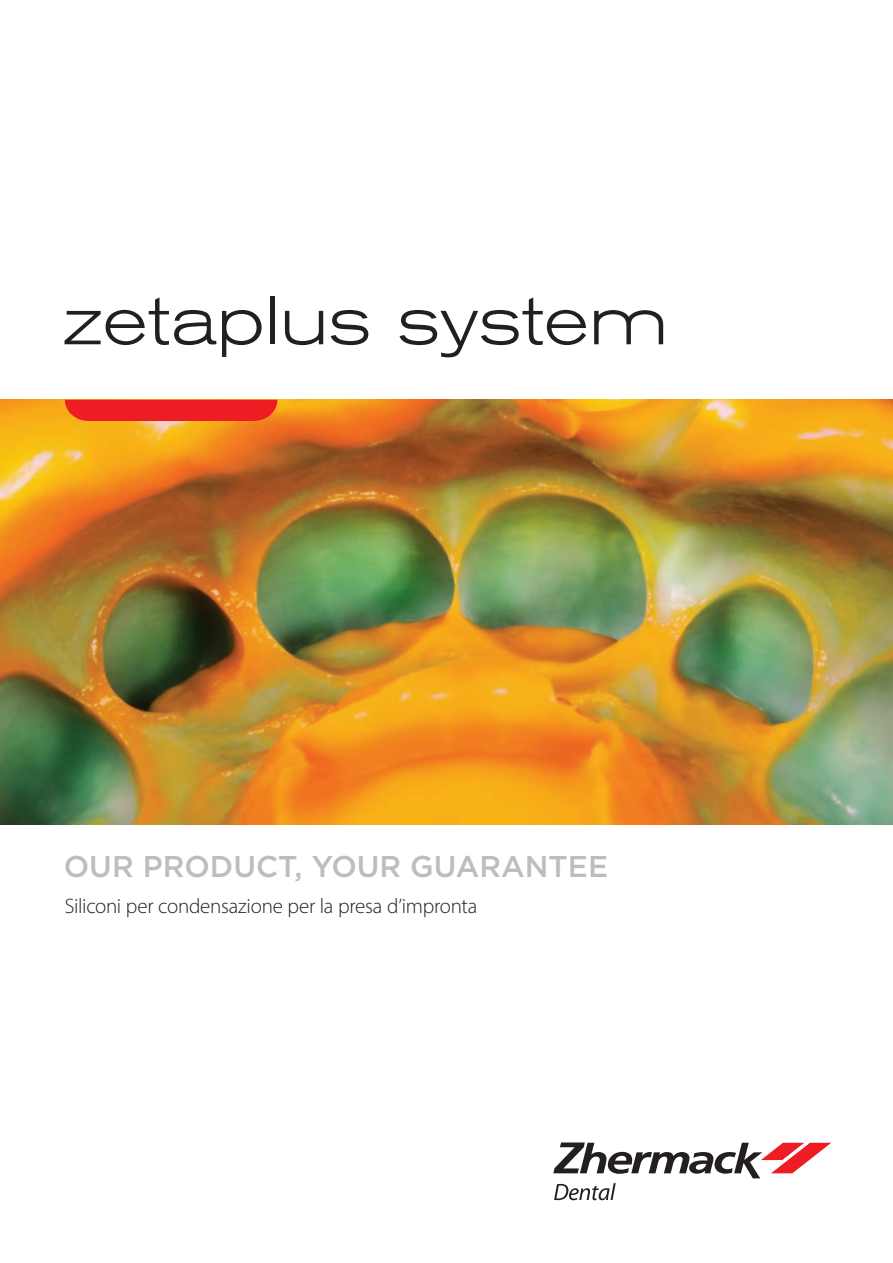
<style>
.page{position:relative;width:893px;height:1263px;background:#fff}
.page>*{position:absolute;margin:0;border:0;box-sizing:border-box;transform-origin:0 0}
.t1{font:300 expanded 67.5px "Akzidenz Grotesk BE";letter-spacing:.01em;color:#231f20}
.h1_white{font:500 30px "Gotham";color:#bcbdc0}
.t2{font:300 21px "Myriad Pro";letter-spacing:-.01em;color:#231f20}
</style>
<div class="page">
<img style="left:0;top:400px;width:893px;height:425px">
<div style="left:65px;top:400px;width:212px;height:21px;background:#ee1d23"></div>
<svg style="left:553px;top:1142px;width:278px;height:58px"></svg>
<p class="t1" style="left:64px;top:283px;width:606px">zetaplus system</p>
<p class="h1_white" style="left:64px;top:846px;width:546px">OUR PRODUCT, YOUR GUARANTEE</p>
<p class="t2" style="left:65px;top:893px;width:414px">Siliconi per condensazione per la presa d’impronta</p>
</div>
